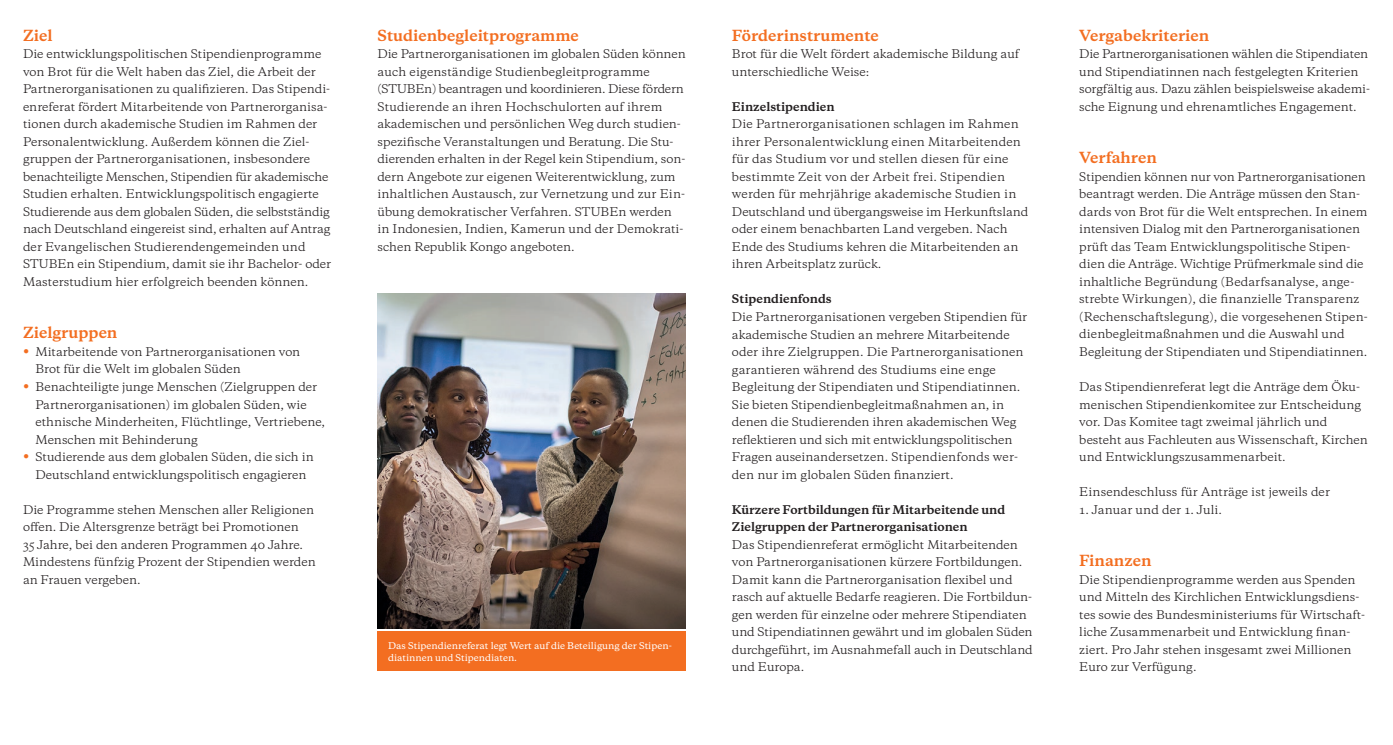
<style>
.page{position:relative;width:1393px;height:745px;background:#fff}
.page>*{position:absolute;margin:0;border:0;box-sizing:border-box;transform-origin:0 0}
.t1{font:700 14.38px "Galaxie Copernicus";color:#f36e21}
.t2{font:11.25px/17.5px "Galaxie Copernicus";color:#231f20}
.t3{font:700 11.25px/17.5px "Galaxie Copernicus";color:#231f20}
.t4{font:500 8.75px/11.2px "Galaxie Copernicus";color:#fff}
.s1{font-weight:800;font-size:13.75px;color:#f36e21}
</style>
<div class="page">
<div style="left:377px;top:631px;width:309px;height:40px;background:#f36e21"></div>
<img style="left:377px;top:293px;width:309px;height:334px">
<p class="t1" style="left:23px;top:26px;width:31px">Ziel</p>
<p class="t2" style="left:23px;top:45px;width:309px">Die entwicklungspolitischen Stipendienprogramme von Brot für die Welt haben das Ziel, die Arbeit der Partnerorganisationen zu qualifizieren. Das Stipendi&shy;enreferat fördert Mitarbeitende von Partnerorganisa&shy;tionen durch akademische Studien im Rahmen der Personalentwicklung. Außerdem können die Ziel&shy;gruppen der Partnerorganisationen, insbesondere benachteiligte Menschen, Stipendien für akademische Studien erhalten. Entwicklungspolitisch engagierte Studierende aus dem globalen Süden, die selbstständig nach Deutschland eingereist sind, erhalten auf Antrag der Evangelischen Studierendengemeinden und STUBEn ein Stipendium, damit sie ihr Bachelor- oder Masterstudium hier erfolgreich beenden können.</p>
<p class="t1" style="left:23px;top:323px;width:96px">Zielgruppen</p>
<p class="t2" style="left:35px;top:343px;width:266px;text-indent:-12px"><span class="s1">•</span> Mitarbeitende von Partnerorganisationen von<br>Brot für die Welt im globalen Süden</p>
<p class="t2" style="left:35px;top:378px;width:291px;text-indent:-12px"><span class="s1">•</span> Benachteiligte junge Menschen (Zielgruppen der Partnerorganisationen) im globalen Süden, wie ethnische Minderheiten, Flüchtlinge, Vertriebene, Menschen mit Behinderung</p>
<p class="t2" style="left:23px;top:448px;width:292px;text-align:center"><span class="s1">•</span> Studierende aus dem globalen Süden, die sich in<br>Deutschland entwicklungspolitisch engagieren</p>
<p class="t2" style="left:23px;top:500px;width:294px">Die Programme stehen Menschen aller Religionen offen. Die Altersgrenze beträgt bei Promotionen<br>35 Jahre, bei den anderen Programmen 40 Jahre.<br>Mindestens fünfzig Prozent der Stipendien werden an Frauen vergeben.</p>
<p class="t1" style="left:377px;top:26px;width:203px">Studienbegleitprogramme</p>
<p class="t2" style="left:377px;top:45px;width:310px">Die Partnerorganisationen im globalen Süden können auch eigenständige Studienbegleitprogramme (STUBEn) beantragen und koordinieren. Diese fördern Studierende an ihren Hochschulorten auf ihrem akademischen und persönlichen Weg durch studien&shy;spezifische Veranstaltungen und Beratung. Die Stu&shy;dierenden erhalten in der Regel kein Stipendium, son&shy;dern Angebote zur eigenen Weiterentwicklung, zum inhaltlichen Austausch, zur Vernetzung und zur Ein&shy;übung demokratischer Verfahren. STUBEn werden in Indonesien, Indien, Kamerun und der Demokrati&shy;schen Republik Kongo angeboten.</p>
<p class="t4" style="left:388px;top:640px;width:285px">Das Stipendienreferat legt Wert auf die Beteiligung der Stipen&shy;diatinnen und Stipendiaten.</p>
<p class="t1" style="left:732px;top:26px;width:148px">Förderinstrumente</p>
<p class="t2" style="left:732px;top:45px;width:289px">Brot für die Welt fördert akademische Bildung auf unterschiedliche Weise:</p>
<p class="t3" style="left:732px;top:98px;width:104px">Einzelstipendien</p>
<p class="t2" style="left:732px;top:115px;width:298px">Die Partnerorganisationen schlagen im Rahmen ihrer Personalentwicklung einen Mitarbeitenden für das Studium vor und stellen diesen für eine bestimmte Zeit von der Arbeit frei. Stipendien werden für mehrjährige akademische Studien in Deutschland und übergangsweise im Herkunftsland oder einem benachbarten Land vergeben. Nach Ende des Studiums kehren die Mitarbeitenden an ihren Arbeitsplatz zurück.</p>
<p class="t3" style="left:732px;top:290px;width:101px">Stipendienfonds</p>
<p class="t2" style="left:732px;top:308px;width:297px">Die Partnerorganisationen vergeben Stipendien für akademische Studien an mehrere Mitarbeitende oder ihre Zielgruppen. Die Partnerorganisationen garantieren während des Studiums eine enge Begleitung der Stipendiaten und Stipendiatinnen.<br>Sie bieten Stipendienbegleitmaßnahmen an, in denen die Studierenden ihren akademischen Weg reflektieren und sich mit entwicklungspolitischen Fragen auseinandersetzen. Stipendienfonds wer&shy;den nur im globalen Süden finanziert.</p>
<p class="t3" style="left:732px;top:500px;width:275px">Kürzere Fortbildungen für Mitarbeitende und<br>Zielgruppen der Partnerorganisationen</p>
<p class="t2" style="left:732px;top:535px;width:302px">Das Stipendienreferat ermöglicht Mitarbeitenden von Partnerorganisationen kürzere Fortbildungen.<br>Damit kann die Partnerorganisation flexibel und rasch auf aktuelle Bedarfe reagieren. Die Fortbildun&shy;gen werden für einzelne oder mehrere Stipendiaten und Stipendiatinnen gewährt und im globalen Süden durchgeführt, im Ausnahmefall auch in Deutschland und Europa.</p>
<p class="t1" style="left:1079px;top:26px;width:131px">Vergabekriterien</p>
<p class="t2" style="left:1079px;top:45px;width:292px">Die Partnerorganisationen wählen die Stipendiaten und Stipendiatinnen nach festgelegten Kriterien sorgfältig aus. Dazu zählen beispielsweise akademi&shy;sche Eignung und ehrenamtliches Engagement.</p>
<p class="t1" style="left:1079px;top:148px;width:79px">Verfahren</p>
<p class="t2" style="left:1079px;top:168px;width:290px">Stipendien können nur von Partnerorganisationen beantragt werden. Die Anträge müssen den Stan&shy;dards von Brot für die Welt entsprechen. In einem intensiven Dialog mit den Partnerorganisationen prüft das Team Entwicklungspolitische Stipen&shy;dien die Anträge. Wichtige Prüfmerkmale sind die inhaltliche Begründung (Bedarfsanalyse, ange&shy;strebte Wirkungen), die finanzielle Transparenz (Rechenschaftslegung), die vorgesehenen Stipen&shy;dienbegleitmaßnahmen und die Auswahl und Begleitung der Stipendiaten und Stipendiatinnen.</p>
<p class="t2" style="left:1079px;top:378px;width:290px">Das Stipendienreferat legt die Anträge dem Öku&shy;menischen Stipendienkomitee zur Entscheidung vor. Das Komitee tagt zweimal jährlich und besteht aus Fachleuten aus Wissenschaft, Kirchen und Entwicklungszusammenarbeit.</p>
<p class="t2" style="left:1079px;top:483px;width:252px">Einsendeschluss für Anträge ist jeweils der</p>
<p class="t2" style="left:1079px;top:500px;width:144px">1. Januar und der 1. Juli.</p>
<p class="t1" style="left:1079px;top:551px;width:74px">Finanzen</p>
<p class="t2" style="left:1079px;top:570px;width:287px">Die Stipendienprogramme werden aus Spenden und Mitteln des Kirchlichen Entwicklungsdiens&shy;tes sowie des Bundesministeriums für Wirtschaft&shy;liche Zusammenarbeit und Entwicklung finan&shy;ziert. Pro Jahr stehen insgesamt zwei Millionen Euro zur Verfügung.</p>
</div>
